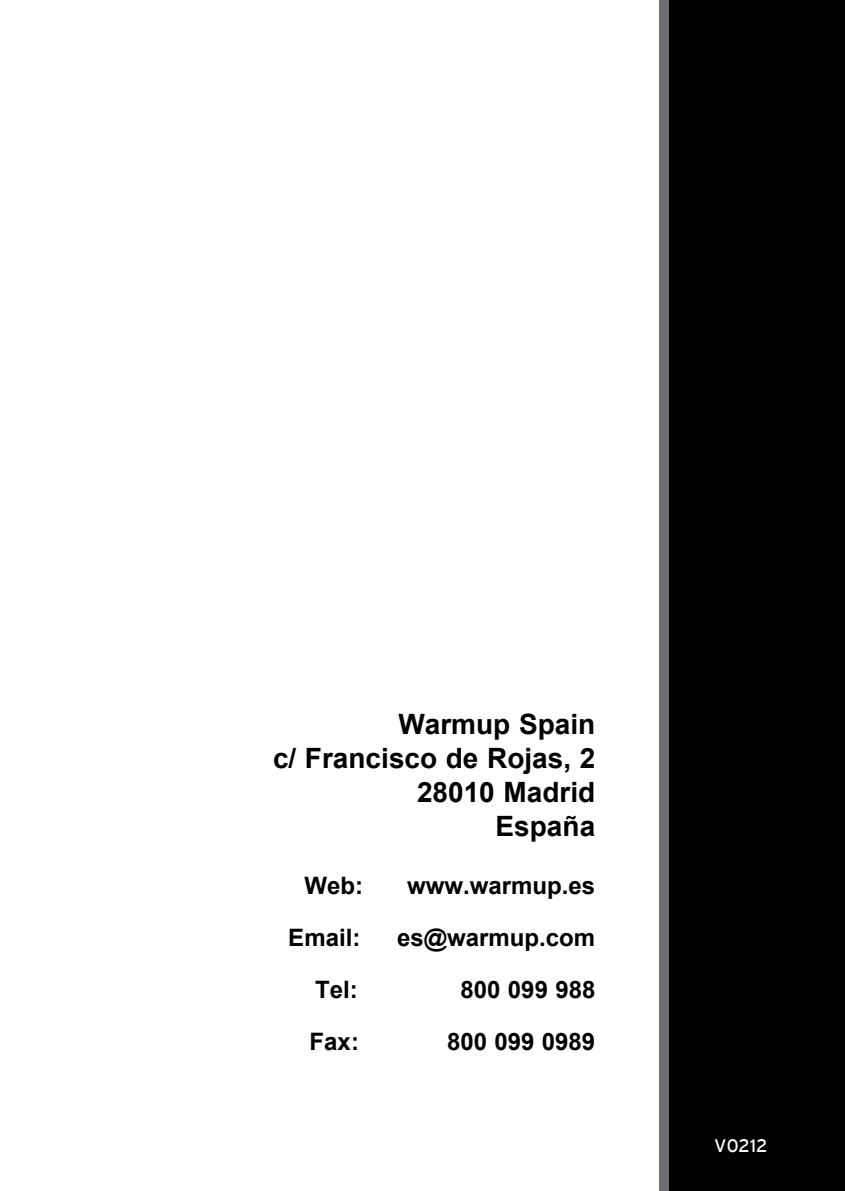
<style>
.page{position:relative;width:845px;height:1191px;background:#fff}
.page>*{position:absolute;margin:0;border:0;box-sizing:border-box;transform-origin:0 0}
.t1{font:700 28px/34px "Arial";color:#000;text-align:right}
.t2{font:700 24px "Arial";color:#000}
.t3{font:18px "Interstate";color:#fff}
</style>
<div class="page">
<div style="left:660px;top:0;width:185px;height:1191px;background:#6d6e71"></div>
<div style="left:669px;top:0;width:176px;height:1191px;background:#000"></div>
<p class="t1" style="left:273px;top:708px;width:324px">Warmup Spain<br>c/ Francisco de Rojas, 2<br>28010 Madrid<br>España</p>
<p class="t2" style="left:304px;top:869px;width:60px">Web:</p>
<p class="t2" style="left:407px;top:869px;width:190px">www.warmup.es</p>
<p class="t2" style="left:288px;top:921px;width:74px">Email:</p>
<p class="t2" style="left:397px;top:921px;width:200px">es@warmup.com</p>
<p class="t2" style="left:315px;top:973px;width:44px">Tel:</p>
<p class="t2" style="left:460px;top:973px;width:136px">800 099 988</p>
<p class="t2" style="left:310px;top:1025px;width:51px">Fax:</p>
<p class="t2" style="left:447px;top:1025px;width:150px">800 099 0989</p>
<p class="t3" style="left:714px;top:1135px;width:55px">V0212</p>
</div>
